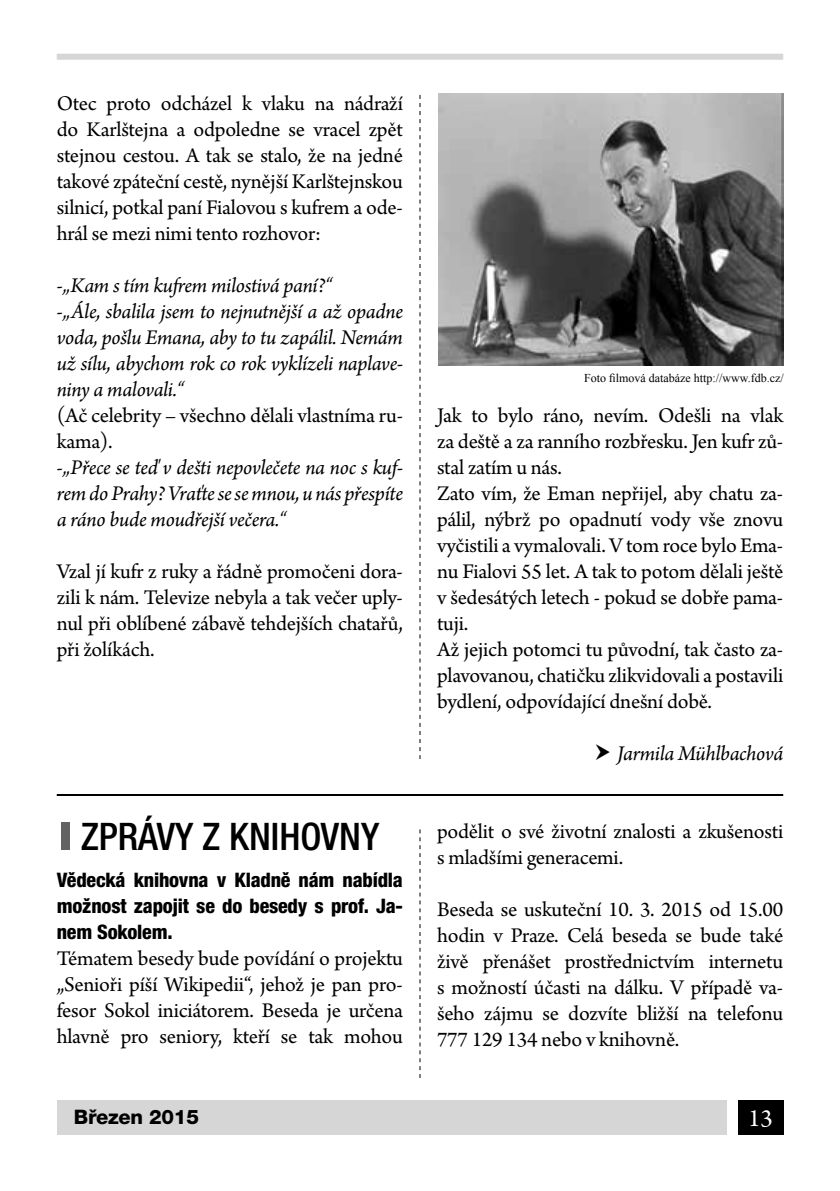
<style>
.page{position:relative;width:840px;height:1191px;background:#fff}
.page>*{position:absolute;margin:0;border:0;box-sizing:border-box;transform-origin:0 0}
.t1{font:500 condensed 38px "Helvetica Neue LT Pro";color:#000}
.t2{font:26px "Arno Pro";color:#fff}
.t3{font:22px/26px "Arno Pro";letter-spacing:-.01em;color:#000;text-align:justify}
.t4{font:italic 22px/26px "Arno Pro";letter-spacing:-.015em;color:#000}
.t5{font:800 condensed 20px/26px "Helvetica Neue LT Pro";letter-spacing:-.01em;color:#000;text-align:justify}
.t6{font:800 20px "Helvetica Neue LT Pro";letter-spacing:-.01em;color:#000}
.t7{font:12px "Times New Roman";color:#000}
.s1{color:#636363}
</style>
<div class="page">
<div style="left:57px;top:1100px;width:669px;height:34px;background:#d6d6d6"></div>
<div style="left:57px;top:54px;width:725px;height:6px;background:#d6d6d6"></div>
<div style="left:737px;top:1100px;width:45px;height:34px;background:#000"></div>
<svg style="left:419px;top:95px;width:1px;height:664px"></svg>
<svg style="left:419px;top:829px;width:1px;height:249px"></svg>
<img style="left:438px;top:93px;width:344px;height:272px">
<hr style="left:57px;top:794px;width:725px;height:2px;background:#000">
<p class="t3" style="left:57px;top:91px;width:347px">Otec proto odcházel k vlaku na nádraží do Karlštejna a odpoledne se vracel zpět stejnou cestou. A tak se stalo, že na jedné takové zpáteční cestě, nynější Karlštejnskou silnicí, potkal paní Fialovou s kufrem a ode&shy;hrál se mezi nimi tento rozhovor:</p>
<p class="t4" style="left:57px;top:273px;width:347px">-„Kam s tím kufrem milostivá paní?“<br>-„Ále, sbalila jsem to nejnutnější a až opadne voda, pošlu Emana, aby to tu zapálil. Nemám už sílu, abychom rok co rok vyklízeli naplave&shy;niny a malovali.“</p>
<p class="t3" style="left:57px;top:403px;width:347px">(Ač celebrity – všechno dělali vlastníma ru&shy;kama).</p>
<p class="t4" style="left:57px;top:455px;width:347px;text-align:justify">-„Přece se teď v dešti nepovlečete na noc s kuf&shy;rem do Prahy? Vraťte se se mnou, u nás přespíte a ráno bude moudřejší večera.“</p>
<p class="t3" style="left:57px;top:559px;width:347px">Vzal jí kufr z ruky a řádně promočeni dora&shy;zili k nám. Televize nebyla a tak večer uply&shy;nul při oblíbené zábavě tehdejších chatařů, při žolíkách.</p>
<h1 class="t1" style="left:57px;top:814px;width:324px"><span class="s1">I</span>ZPRÁVY Z KNIHOVNY</h1>
<p class="t5" style="left:57px;top:867px;width:347px">Vědecká knihovna v Kladně nám nabídla možnost zapojit se do besedy s prof. Ja&shy;nem Sokolem.</p>
<p class="t3" style="left:57px;top:947px;width:347px">Tématem besedy bude povídání o projektu „Senioři píší Wikipedii“, jehož je pan pro&shy;fesor Sokol iniciátorem. Beseda je určena hlavně pro seniory, kteří se tak mohou</p>
<p class="t7" style="left:583px;top:369px;width:201px">Foto filmová databáze http://www.fdb.cz/</p>
<p class="t3" style="left:437px;top:403px;width:347px;text-align:left">Jak to bylo ráno, nevím. Odešli na vlak za deště a za ranního rozbřesku. Jen kufr zů&shy;stal zatím u nás.<br>Zato vím, že Eman nepřijel, aby chatu za&shy;pálil, nýbrž po opadnutí vody vše znovu vyčistili a vymalovali. V tom roce bylo Ema&shy;nu Fialovi 55 let. A tak to potom dělali ještě v šedesátých letech - pokud se dobře pama&shy;tuji.<br>Až jejich potomci tu původní, tak často za&shy;plavovanou, chatičku zlikvidovali a postavili bydlení, odpovídající dnešní době.</p>
<p class="t4" style="left:616px;top:742px;width:167px">Jarmila Mühlbachová</p>
<p class="t3" style="left:437px;top:819px;width:347px">podělit o své životní znalosti a zkušenosti s mladšími generacemi.</p>
<p class="t3" style="left:437px;top:897px;width:347px">Beseda se uskuteční 10. 3. 2015 od 15.00 hodin v Praze. Celá beseda se bude také živě přenášet prostřednictvím internetu s možností účasti na dálku. V případě va&shy;šeho zájmu se dozvíte bližší na telefonu 777 129 134 nebo v knihovně.</p>
<p class="t6" style="left:74px;top:1105px;width:127px">Březen 2015</p>
<p class="t2" style="left:747px;top:1103px;width:26px">13</p>
</div>
